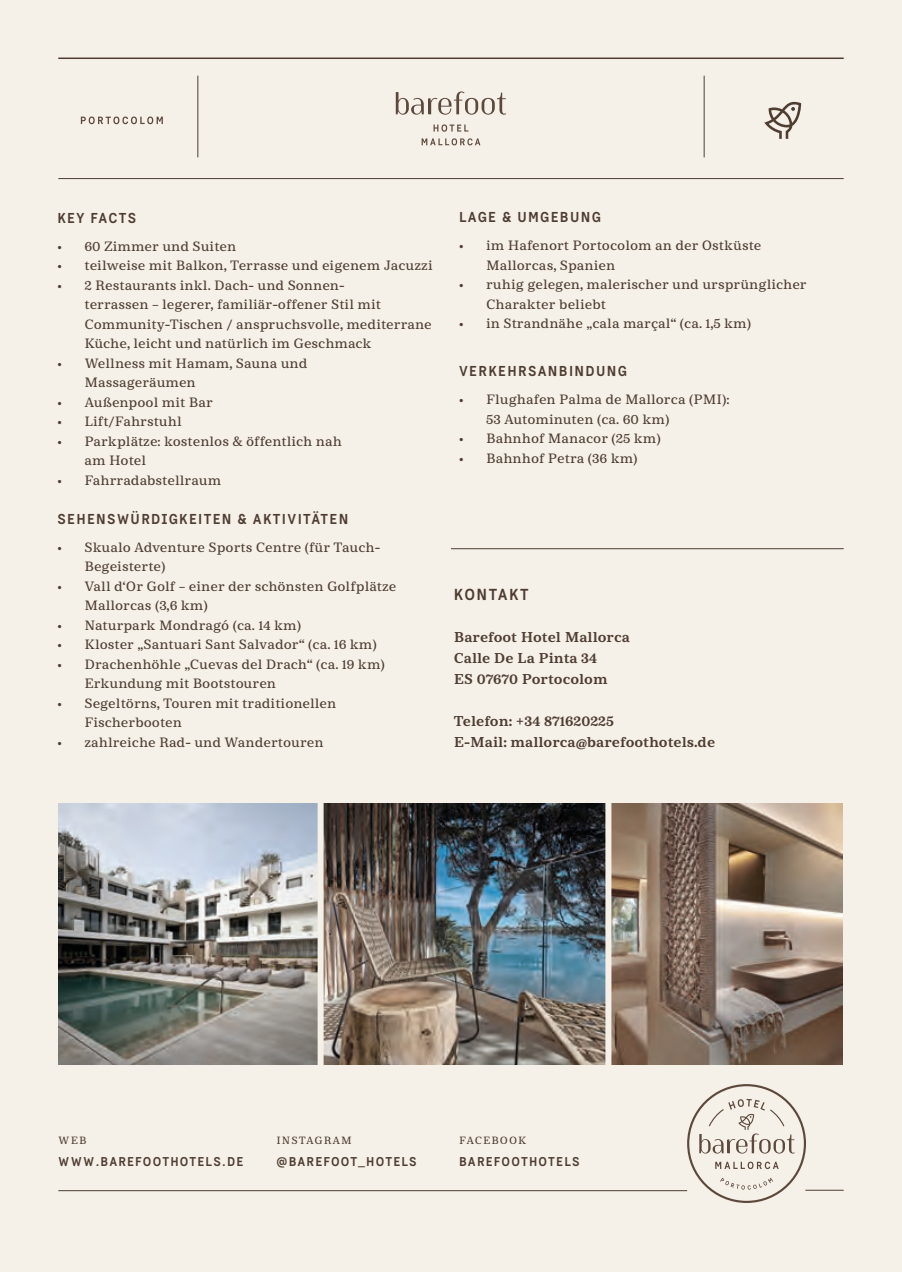
<style>
.page{position:relative;width:902px;height:1272px;background:#fff}
.page>*{position:absolute;margin:0;border:0;box-sizing:border-box;transform-origin:0 0}
.t1{font:500 15px "Dart 4 F";letter-spacing:.1em;color:#4f3d32}
.t2{font:600 14.25px/21px "Deccan";color:#4f3d32}
.t3{font:500 13.5px/19.5px "Deccan";color:#4f3d32}
.t4{font:500 13.5px "Dart 4 F";letter-spacing:.1em;color:#4f3d32}
.t5{font:500 12px "Dart 4 F";letter-spacing:.1em;color:#4f3d32}
.t6{font:500 10.5px "Deccan";letter-spacing:.1em;color:#4f3d32}
</style>
<div class="page">
<div style="left:0;top:0;width:901px;height:1271px;background:#f5f1e8"></div>
<hr style="left:58px;top:58px;width:785px;height:1px;background:#4f3d32">
<hr style="left:58px;top:178px;width:785px;height:1px;background:#4f3d32">
<hr style="left:451px;top:548px;width:392px;height:1px;background:#4f3d32">
<svg style="left:687px;top:1084px;width:119px;height:118px"></svg>
<hr style="left:805px;top:1189px;width:38px;height:1px;background:#4f3d32">
<hr style="left:58px;top:1190px;width:629px;height:1px;background:#4f3d32">
<svg style="left:396px;top:91px;width:110px;height:24px"></svg>
<svg style="left:433px;top:124px;width:35px;height:8px"></svg>
<svg style="left:421px;top:138px;width:59px;height:7px"></svg>
<img style="left:58px;top:803px;width:547px;height:261px">
<img style="left:611px;top:803px;width:231px;height:261px">
<hr style="left:703px;top:76px;width:1px;height:81px;background:#4f3d32">
<hr style="left:197px;top:76px;width:1px;height:81px;background:#4f3d32">
<svg style="left:764px;top:101px;width:37px;height:38px"></svg>
<svg style="left:81px;top:116px;width:82px;height:8px"></svg>
<div style="left:317px;top:797px;width:6px;height:287px;background:#f5f1e8"></div>
<p class="t4" style="left:57px;top:207px;width:80px">KEY FACTS</p>
<p class="t3" style="left:57px;top:236px;width:180px">• 60 Zimmer und Suiten</p>
<p class="t3" style="left:57px;top:255px;width:377px">• teilweise mit Balkon, Terrasse und eigenem Jacuzzi</p>
<p class="t3" style="left:84px;top:275px;width:349px;text-indent:-27px">• 2 Restaurants inkl. Dach- und Sonnen-<br>terrassen – legerer, familiär-offener Stil mit Community-Tischen / anspruchsvolle, mediterrane Küche, leicht und natürlich im Geschmack</p>
<p class="t3" style="left:84px;top:353px;width:224px;text-indent:-27px">• Wellness mit Hamam, Sauna und<br>Massageräumen</p>
<p class="t3" style="left:57px;top:392px;width:157px">• Außenpool mit Bar</p>
<p class="t3" style="left:57px;top:411px;width:126px">• Lift/Fahrstuhl</p>
<p class="t3" style="left:84px;top:431px;width:259px;text-indent:-27px">• Parkplätze: kostenlos &amp; öffentlich nah am Hotel</p>
<p class="t3" style="left:57px;top:470px;width:165px">• Fahrradabstellraum</p>
<p class="t4" style="left:57px;top:508px;width:292px">SEHENSWÜRDIGKEITEN &amp; AKTIVITÄTEN</p>
<p class="t3" style="left:84px;top:537px;width:297px;text-indent:-27px">• Skualo Adventure Sports Centre (für Tauch-<br>Begeisterte)</p>
<p class="t3" style="left:84px;top:576px;width:313px;text-indent:-27px">• Vall d‘Or Golf – einer der schönsten Golfplätze<br>Mallorcas (3,6 km)</p>
<p class="t3" style="left:57px;top:615px;width:245px">• Naturpark Mondragó (ca. 14 km)</p>
<p class="t3" style="left:57px;top:634px;width:321px">• Kloster „Santuari Sant Salvador“ (ca. 16 km)</p>
<p class="t3" style="left:84px;top:654px;width:302px;text-indent:-27px">• Drachenhöhle „Cuevas del Drach“ (ca. 19 km)<br>Erkundung mit Bootstouren</p>
<p class="t3" style="left:84px;top:693px;width:253px;text-indent:-27px">• Segeltörns, Touren mit traditionellen<br>Fischerbooten</p>
<p class="t3" style="left:57px;top:732px;width:268px">• zahlreiche Rad- und Wandertouren</p>
<p class="t4" style="left:459px;top:207px;width:143px">LAGE &amp; UMGEBUNG</p>
<p class="t3" style="left:486px;top:236px;width:277px;text-indent:-27px">• im Hafenort Portocolom an der Ostküste<br>Mallorcas, Spanien</p>
<p class="t3" style="left:486px;top:275px;width:322px;text-indent:-27px">• ruhig gelegen, malerischer und ursprünglicher<br>Charakter beliebt</p>
<p class="t3" style="left:459px;top:314px;width:293px">• in Strandnähe „cala marçal“ (ca. 1,5 km)</p>
<p class="t4" style="left:459px;top:360px;width:169px">VERKEHRSANBINDUNG</p>
<p class="t3" style="left:486px;top:389px;width:245px;text-indent:-27px">• Flughafen Palma de Mallorca (PMI):<br>53 Autominuten (ca. 60 km)</p>
<p class="t3" style="left:459px;top:428px;width:203px">• Bahnhof Manacor (25 km)</p>
<p class="t3" style="left:459px;top:448px;width:180px">• Bahnhof Petra (36 km)</p>
<p class="t1" style="left:454px;top:582px;width:76px">KONTAKT</p>
<p class="t2" style="left:454px;top:626px;width:178px">Barefoot Hotel Mallorca<br>Calle De La Pinta 34<br>ES 07670 Portocolom</p>
<p class="t2" style="left:454px;top:710px;width:263px">Telefon: +34 871620225<br>E-Mail: mallorca@barefoothotels.de</p>
<p class="t6" style="left:58px;top:1133px;width:30px">WEB</p>
<p class="t5" style="left:58px;top:1152px;width:186px">WWW.BAREFOOTHOTELS.DE</p>
<p class="t6" style="left:276px;top:1133px;width:77px">INSTAGRAM</p>
<p class="t5" style="left:276px;top:1152px;width:142px">@BAREFOOT_HOTELS</p>
<p class="t6" style="left:459px;top:1133px;width:69px">FACEBOOK</p>
<p class="t5" style="left:459px;top:1152px;width:122px">BAREFOOTHOTELS</p>
</div>
